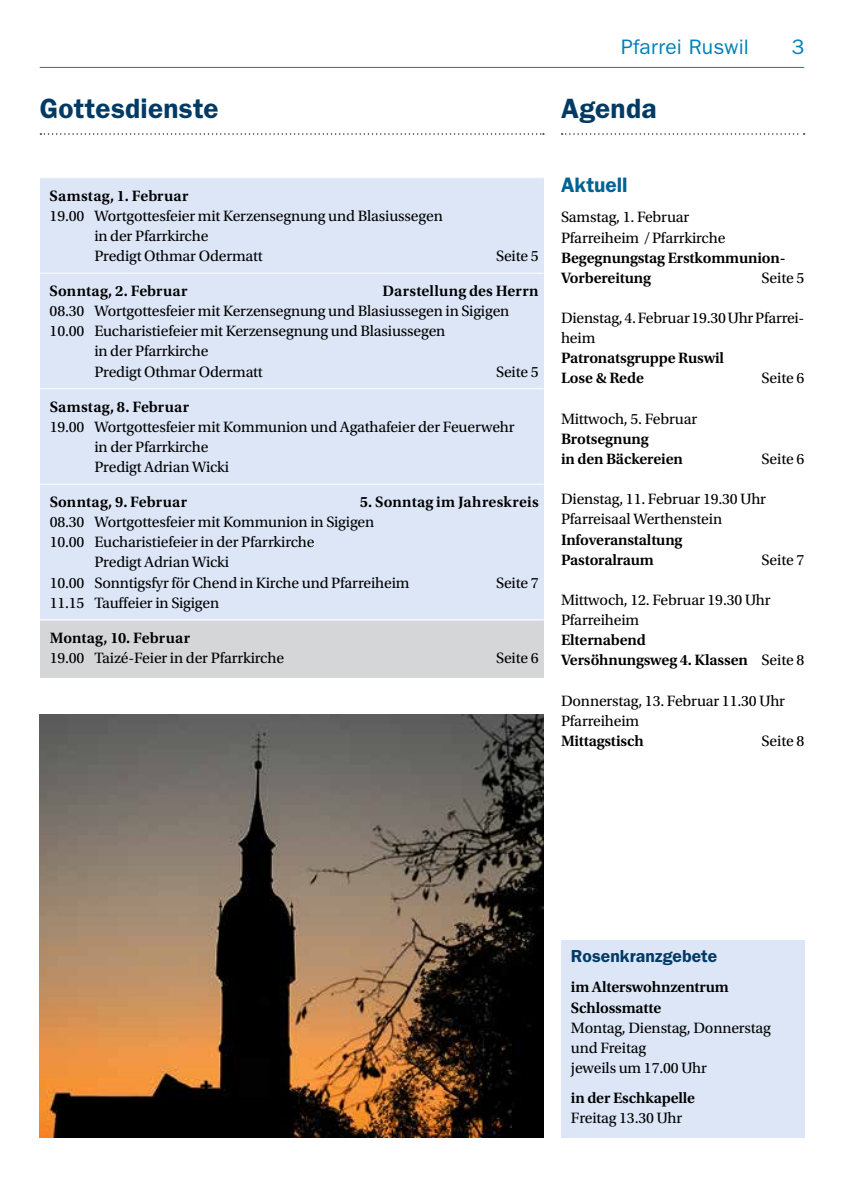
<style>
.page{position:relative;width:844px;height:1191px;background:#fff}
.page>*{position:absolute;margin:0;border:0;box-sizing:border-box;transform-origin:0 0}
.t1{font:600 28px "ITC Franklin Gothic Std";letter-spacing:.01em;color:#003a65}
.t2{font:21px "ITC Franklin Gothic Std";letter-spacing:.01em;color:#0080ba}
.t3{font:600 21px "ITC Franklin Gothic Std";letter-spacing:-.005em;color:#006293}
.t4{font:600 17.5px "ITC Franklin Gothic Std";letter-spacing:.005em;color:#003a65}
.t5{font:15.75px/20.1px "Utopia Std";letter-spacing:-.01em;color:#000}
.t6{font:600 15.75px/20.1px "Utopia Std";letter-spacing:-.01em;color:#000}
.t7{font:600 15.75px "Utopia Std";letter-spacing:.01em;color:#000}
.t8{font:600 15.75px "Utopia Std";letter-spacing:.015em;color:#000}
.s1{font-weight:400}
</style>
<div class="page">
<hr style="left:40px;top:67px;width:764px;height:1px;background:#0080ba">
<div style="left:40px;top:177px;width:503px;height:501px;background:#d5d6d7"></div>
<svg style="left:40px;top:133px;width:504px;height:2px"></svg>
<svg style="left:561px;top:133px;width:243px;height:2px"></svg>
<div style="left:40px;top:177px;width:503px;height:443px;background:#dce6f7"></div>
<hr style="left:40px;top:177px;width:503px;height:1px;background:#fff">
<hr style="left:40px;top:273px;width:503px;height:1px;background:#fff">
<hr style="left:40px;top:388px;width:503px;height:1px;background:#fff">
<hr style="left:40px;top:484px;width:503px;height:1px;background:#fff">
<hr style="left:40px;top:619px;width:503px;height:1px;background:#fff">
<div style="left:561px;top:940px;width:243px;height:197px;background:#dce6f7"></div>
<img style="left:40px;top:714px;width:503px;height:423px">
<h2 class="t2" style="left:621px;top:35px;width:129px">Pfarrei Ruswil</h2>
<h2 class="t2" style="left:791px;top:35px;width:14px">3</h2>
<h1 class="t1" style="left:40px;top:92px;width:180px">Gottesdienste</h1>
<h1 class="t1" style="left:561px;top:92px;width:97px">Agenda</h1>
<p class="t8" style="left:50px;top:186px;width:141px">Samstag, 1. Februar</p>
<p class="t5" style="left:94px;top:206px;width:350px;text-indent:-45px">19.00 Wortgottesfeier mit Kerzensegnung und Blasiussegen in der Pfarrkirche<br>Predigt Othmar Odermatt</p>
<p class="t5" style="left:496px;top:246px;width:44px">Seite 5</p>
<p class="t7" style="left:50px;top:282px;width:139px">Sonntag, 2. Februar</p>
<p class="t7" style="left:382px;top:282px;width:157px">Darstellung des Herrn</p>
<p class="t5" style="left:50px;top:301px;width:461px">08.30 Wortgottesfeier mit Kerzensegnung und Blasiussegen in Sigigen</p>
<p class="t5" style="left:50px;top:321px;width:397px">10.00 Eucharistiefeier mit Kerzensegnung und Blasiussegen</p>
<p class="t5" style="left:94px;top:341px;width:116px">in der Pfarrkirche</p>
<p class="t5" style="left:94px;top:361px;width:170px">Predigt Othmar Odermatt</p>
<p class="t5" style="left:496px;top:361px;width:44px">Seite 5</p>
<p class="t8" style="left:50px;top:397px;width:141px">Samstag, 8. Februar</p>
<p class="t5" style="left:94px;top:417px;width:421px;text-indent:-45px">19.00 Wortgottesfeier mit Kommunion und Agathafeier der Feuerwehr in der Pfarrkirche<br>Predigt Adrian Wicki</p>
<p class="t7" style="left:50px;top:493px;width:139px">Sonntag, 9. Februar</p>
<p class="t7" style="left:360px;top:493px;width:180px">5. Sonntag im Jahreskreis</p>
<p class="t5" style="left:50px;top:512px;width:326px">08.30 Wortgottesfeier mit Kommunion in Sigigen</p>
<p class="t5" style="left:50px;top:532px;width:266px">10.00 Eucharistiefeier in der Pfarrkirche</p>
<p class="t5" style="left:94px;top:552px;width:136px">Predigt Adrian Wicki</p>
<p class="t5" style="left:50px;top:572px;width:361px">10.00 Sonntigsfyr för Chend in Kirche und Pfarreiheim</p>
<p class="t5" style="left:496px;top:572px;width:44px">Seite 7</p>
<p class="t5" style="left:50px;top:593px;width:171px">11.15 Tauffeier in Sigigen</p>
<p class="t6" style="left:50px;top:627px;width:142px">Montag, 10. Februar</p>
<p class="t5" style="left:50px;top:648px;width:236px">19.00 Taizé-Feier in der Pfarrkirche</p>
<p class="t5" style="left:496px;top:648px;width:44px">Seite 6</p>
<h2 class="t3" style="left:561px;top:173px;width:68px">Aktuell</h2>
<p class="t5" style="left:561px;top:207px;width:166px">Samstag, 1. Februar<br>Pfarreiheim /Pfarrkirche</p>
<p class="t6" style="left:561px;top:248px;width:226px">Begegnungstag Erstkommunion-<br>Vorbereitung</p>
<p class="t5" style="left:761px;top:268px;width:44px">Seite 5</p>
<p class="t5" style="left:561px;top:308px;width:245px">Dienstag, 4. Februar 19.30 Uhr Pfarrei&shy;heim</p>
<p class="t6" style="left:561px;top:348px;width:164px">Patronatsgruppe Ruswil<br>Lose &amp; Rede</p>
<p class="t5" style="left:761px;top:368px;width:44px">Seite 6</p>
<p class="t5" style="left:561px;top:409px;width:138px">Mittwoch, 5. Februar</p>
<p class="t6" style="left:561px;top:429px;width:123px">Brotsegnung<br>in den Bäckereien</p>
<p class="t5" style="left:761px;top:449px;width:44px">Seite 6</p>
<p class="t5" style="left:561px;top:489px;width:206px">Dienstag, 11. Februar 19.30 Uhr<br>Pfarreisaal Werthenstein</p>
<p class="t6" style="left:561px;top:529px;width:123px">Infoveranstaltung<br>Pastoralraum</p>
<p class="t5" style="left:761px;top:550px;width:44px">Seite 7</p>
<p class="t5" style="left:561px;top:590px;width:211px">Mittwoch, 12. Februar 19.30 Uhr<br>Pfarreiheim</p>
<p class="t6" style="left:561px;top:630px;width:245px">Elternabend<br>Versöhnungsweg 4. Klassen <span class="s1">Seite 8</span></p>
<p class="t5" style="left:561px;top:691px;width:225px">Donnerstag, 13. Februar 11.30 Uhr<br>Pfarreiheim</p>
<p class="t6" style="left:561px;top:731px;width:84px">Mittagstisch</p>
<p class="t5" style="left:761px;top:731px;width:44px">Seite 8</p>
<p class="t4" style="left:570px;top:946px;width:148px">Rosenkranzgebete</p>
<p class="t6" style="left:570px;top:977px;width:159px">im Alterswohnzentrum<br>Schlossmatte</p>
<p class="t5" style="left:570px;top:1017px;width:201px">Montag, Dienstag, Donnerstag und Freitag<br>jeweils um 17.00 Uhr</p>
<p class="t6" style="left:570px;top:1087px;width:126px">in der Eschkapelle</p>
<p class="t5" style="left:570px;top:1108px;width:113px">Freitag 13.30 Uhr</p>
</div>
